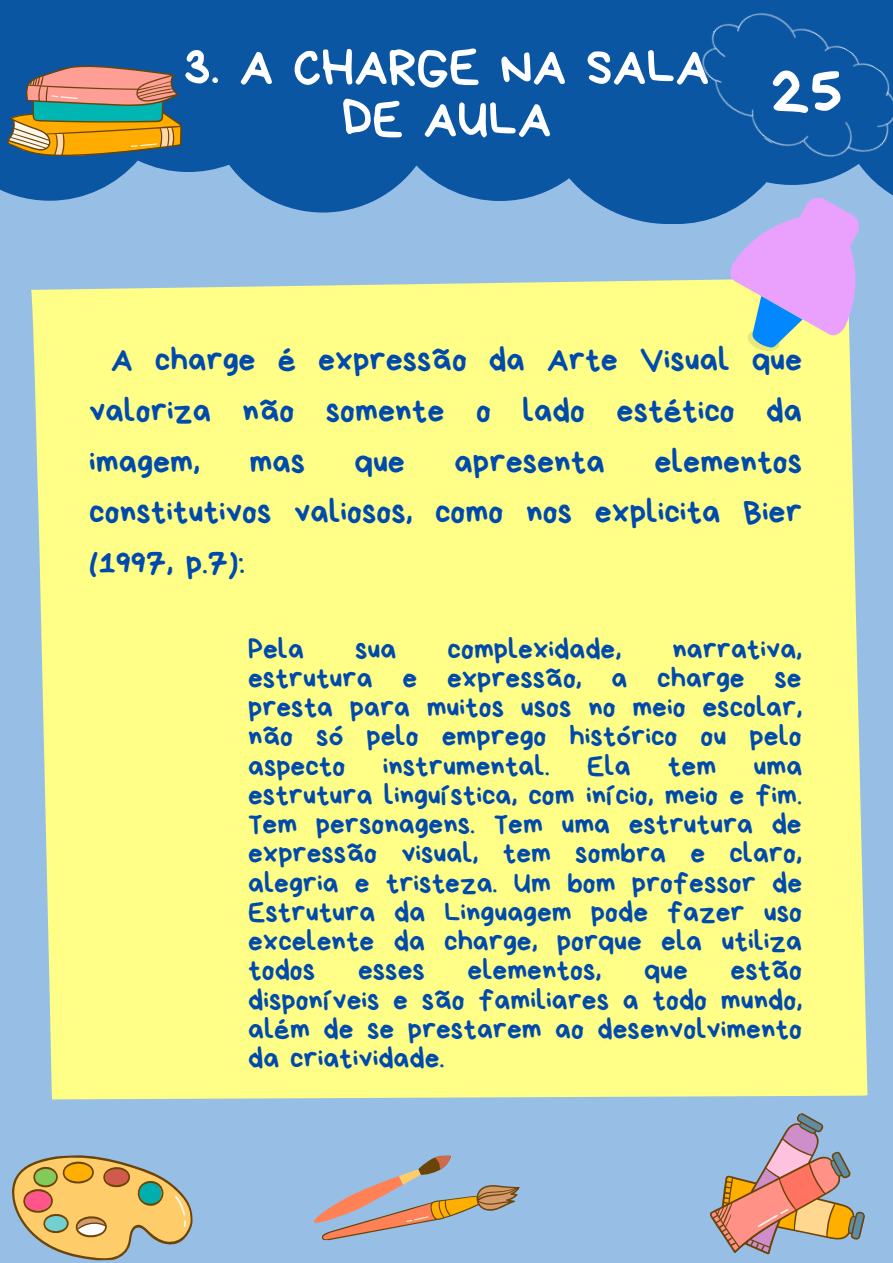
<style>
.page{position:relative;width:893px;height:1263px;background:#97bfe6}
.page>*{position:absolute;margin:0;border:0;box-sizing:border-box;transform-origin:0 0}
.t1{font:67.5px "Bryndan Write";color:#fff}
.t2{font:52.5px/52.3px "Bryndan Write";color:#fff;text-align:center}
.t3{font:33.75px/50.6px "Bryndan Write";color:#004aad;text-align:justify}
.t4{font:29.25px/29.2px "Bryndan Write";color:#004aad;text-align:justify}
</style>
<div class="page">
<div style="left:31px;top:279px;width:837px;height:821px;background:#ffff87"></div>
<svg style="left:725px;top:224px;width:138px;height:131px;background:#d0b9dd"></svg>
<svg style="left:0;top:0;width:893px;height:224px;fill:#0a56a3"></svg>
<img style="left:679px;top:0;width:214px;height:195px">
<svg style="left:314px;top:1155px;width:206px;height:86px"></svg>
<svg style="left:12px;top:1155px;width:181px;height:106px"></svg>
<svg style="left:710px;top:1113px;width:155px;height:142px"></svg>
<svg style="left:7px;top:66px;width:175px;height:90px;background:#998e6a"></svg>
<h2 class="t2" style="left:184px;top:41px;width:527px">3. A CHARGE NA SALA<br>DE AULA</h2>
<h1 class="t1" style="left:770px;top:59px;width:73px">25</h1>
<p class="t3" style="left:89px;top:335px;width:714px;text-indent:22px">A charge é expressão da Arte Visual que valoriza não somente o lado estético da imagem,</p>
<p class="t3" style="left:89px;top:436px;width:714px;text-indent:565px">elementos constitutivos valiosos, como nos explicita Bier (1997, p.7):</p>
<p class="t3" style="left:249px;top:436px;width:57px">mas</p>
<p class="t3" style="left:354px;top:436px;width:52px">que</p>
<p class="t3" style="left:454px;top:436px;width:152px">apresenta</p>
<p class="t4" style="left:248px;top:634px;width:57px">Pela</p>
<p class="t4" style="left:355px;top:634px;width:43px">sua</p>
<p class="t4" style="left:447px;top:634px;width:175px">complexidade,</p>
<p class="t4" style="left:248px;top:634px;width:555px;text-indent:424px">narrativa, estrutura e expressão, a charge se presta para muitos usos no meio escolar, não só pelo emprego histórico ou pelo aspecto</p>
<p class="t4" style="left:383px;top:751px;width:168px">instrumental.</p>
<p class="t4" style="left:587px;top:751px;width:45px">Ela</p>
<p class="t4" style="left:668px;top:751px;width:50px">tem</p>
<p class="t4" style="left:248px;top:751px;width:555px;text-indent:505px">uma estrutura linguística, com início, meio e fim.<br>Tem personagens. Tem uma estrutura de expressão visual, tem sombra e claro, alegria e tristeza. Um bom professor de Estrutura da Linguagem pode fazer uso excelente da charge, porque ela utiliza todos</p>
<p class="t4" style="left:358px;top:956px;width:68px">esses</p>
<p class="t4" style="left:467px;top:956px;width:135px">elementos,</p>
<p class="t4" style="left:644px;top:956px;width:45px">que</p>
<p class="t4" style="left:248px;top:956px;width:555px;text-indent:482px">estão disponíveis e são familiares a todo mundo, além de se prestarem ao desenvolvimento da criatividade.</p>
</div>
